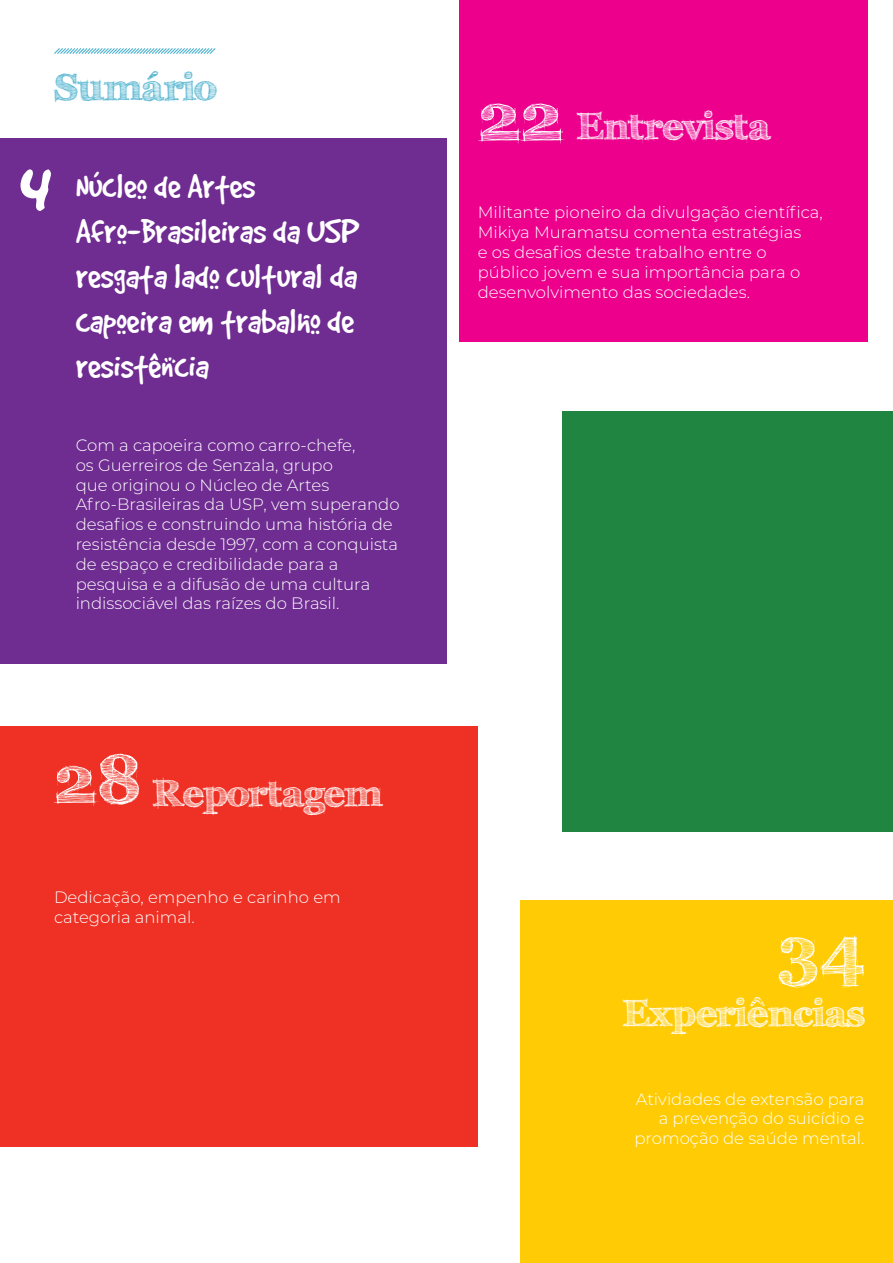
<style>
.page{position:relative;width:893px;height:1263px;background:#fff}
.page>*{position:absolute;margin:0;border:0;box-sizing:border-box;transform-origin:0 0}
.t1{font:87px "Good Dog Cool";color:#fff}
.t2{font:700 67.5px "FFF Tusj";color:#fff}
.t3{font:37.5px/45px "Good Dog Cool";color:#fff}
.t4{font:700 37.5px "FFF Tusj";color:#fff}
.t5{font:700 37.5px "FFF Tusj";color:#4fb3cf}
.t6{font:300 16.5px/19.8px "Montserrat";color:#fff}
.s1{font-size:67.5px}
</style>
<div class="page">
<svg style="left:54px;top:48px;width:162px;height:6px"></svg>
<div style="left:0;top:138px;width:446px;height:525px;background:#6f2c91"></div>
<div style="left:459px;top:0;width:408px;height:341px;background:#ec008c"></div>
<div style="left:0;top:726px;width:478px;height:420px;background:#ee3124"></div>
<div style="left:520px;top:900px;width:373px;height:363px;background:#ffcb05"></div>
<div style="left:563px;top:411px;width:330px;height:420px;background:#218542"></div>
<h3 class="t5" style="left:54px;top:65px;width:163px">Sumário</h3>
<h1 class="t1" style="left:19px;top:138px;width:34px">4</h1>
<h3 class="t3" style="left:76px;top:163px;width:285px">Núcleo de Artes<br>Afro-Brasileiras da USP resgata lado cultural da capoeira em trabalho de resistência</h3>
<p class="t6" style="left:76px;top:435px;width:325px">Com a capoeira como carro-chefe,<br>os Guerreiros de Senzala, grupo<br>que originou o Núcleo de Artes Afro-Brasileiras da USP, vem superando desafios e construindo uma história de resistência desde 1997, com a conquista de espaço e credibilidade para a pesquisa e a difusão de uma cultura indissociável das raízes do Brasil.</p>
<h3 class="t4" style="left:54px;top:770px;width:330px"><span class="s1">28</span> Reportagem</h3>
<p class="t6" style="left:54px;top:887px;width:288px">Dedicação, empenho e carinho em categoria animal.</p>
<h3 class="t4" style="left:478px;top:103px;width:292px"><span class="s1">22</span> Entrevista</h3>
<p class="t6" style="left:478px;top:202px;width:347px">Militante pioneiro da divulgação científica, Mikiya Muramatsu comenta estratégias<br>e os desafios deste trabalho entre o público jovem e sua importância para o desenvolvimento das sociedades.</p>
<h2 class="t2" style="left:778px;top:910px;width:87px">34</h2>
<h3 class="t4" style="left:623px;top:990px;width:243px">Experiências</h3>
<p class="t6" style="left:634px;top:1088px;width:232px;text-align:right">Atividades de extensão para a prevenção do suicídio e promoção de saúde mental.</p>
</div>
